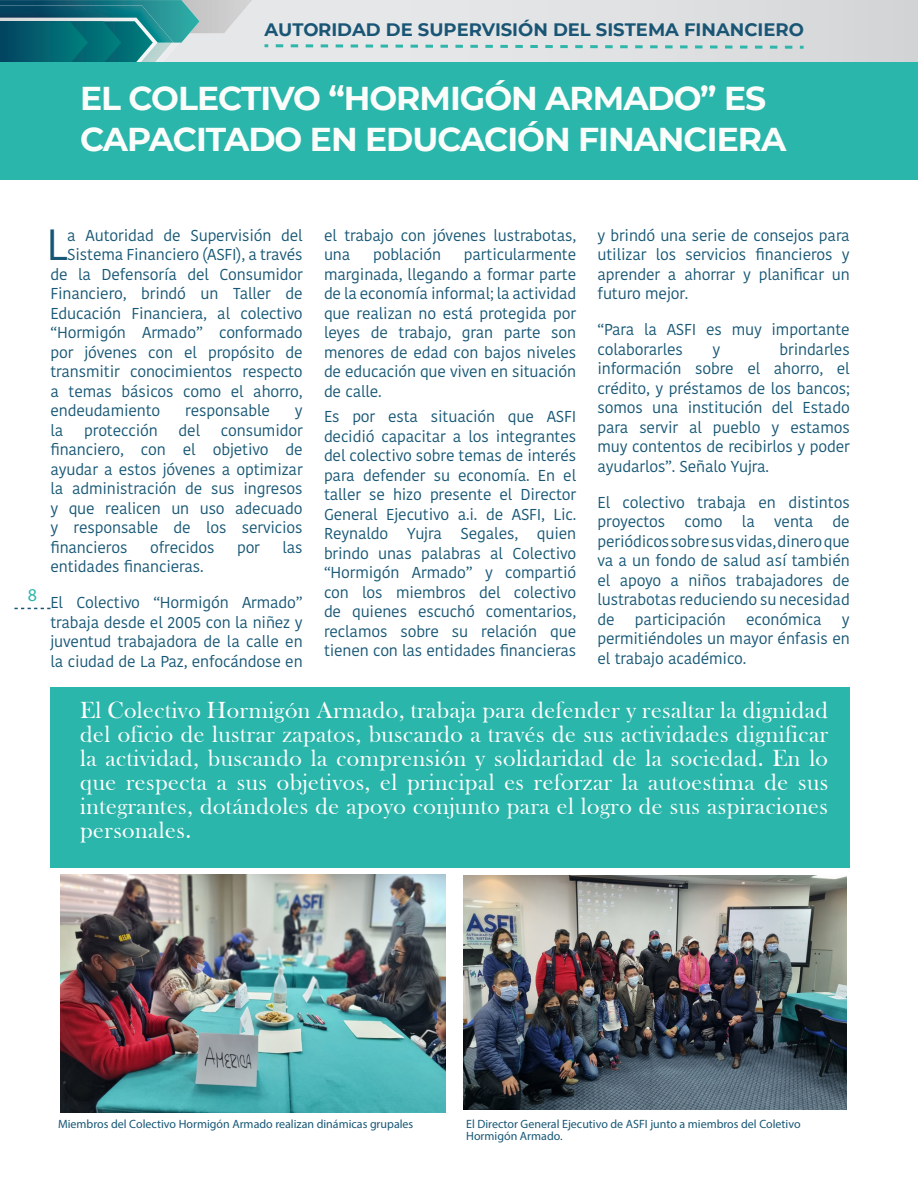
<style>
.page{position:relative;width:918px;height:1188px;background:#fff}
.page>*{position:absolute;margin:0;border:0;box-sizing:border-box;transform-origin:0 0}
.t1{font:43.5px "Kohinoor Bangla";color:#175775}
.t2{font:700 33px/40.5px "Montserrat";letter-spacing:-.03em;color:#fbfdfa}
.t3{font:24px/24px "Bask Old Face";letter-spacing:.02em;color:#fffefc;text-align:justify}
.t4{font:700 18px "Montserrat";color:#195675}
.t5{font:18px "Myriad Pro";color:#2fb6ab}
.t6{font:15.75px/19.5px "Kohinoor Bangla";letter-spacing:-.01em;color:#175775;text-align:justify}
.t7{font:12px/12px "Myriad Pro";color:#175775}
</style>
<div class="page">
<svg style="left:14px;top:608px;width:36px;height:1px"></svg>
<svg style="left:200px;top:0;width:718px;height:63px;background:#dce0e1"></svg>
<img style="left:200px;top:0;width:52px;height:33px">
<svg style="left:0;top:0;width:200px;height:63px;background:#2e818a"></svg>
<svg style="left:785px;top:46px;width:7px;height:3px"></svg>
<svg style="left:770px;top:46px;width:7px;height:3px"></svg>
<svg style="left:755px;top:46px;width:7px;height:3px"></svg>
<svg style="left:740px;top:46px;width:7px;height:3px"></svg>
<svg style="left:725px;top:46px;width:7px;height:3px"></svg>
<svg style="left:710px;top:45px;width:8px;height:4px"></svg>
<svg style="left:695px;top:45px;width:8px;height:3px"></svg>
<svg style="left:680px;top:45px;width:8px;height:3px"></svg>
<svg style="left:665px;top:45px;width:8px;height:3px"></svg>
<svg style="left:650px;top:45px;width:8px;height:3px"></svg>
<svg style="left:635px;top:45px;width:8px;height:3px"></svg>
<svg style="left:620px;top:45px;width:8px;height:3px"></svg>
<svg style="left:605px;top:45px;width:8px;height:3px"></svg>
<svg style="left:590px;top:45px;width:8px;height:3px"></svg>
<svg style="left:575px;top:45px;width:8px;height:3px"></svg>
<svg style="left:560px;top:45px;width:8px;height:3px"></svg>
<svg style="left:545px;top:45px;width:8px;height:3px"></svg>
<svg style="left:530px;top:45px;width:8px;height:3px"></svg>
<svg style="left:515px;top:45px;width:8px;height:3px"></svg>
<svg style="left:500px;top:45px;width:8px;height:3px"></svg>
<svg style="left:485px;top:45px;width:8px;height:3px"></svg>
<svg style="left:470px;top:45px;width:8px;height:3px"></svg>
<svg style="left:455px;top:45px;width:8px;height:3px"></svg>
<svg style="left:440px;top:45px;width:8px;height:3px"></svg>
<svg style="left:425px;top:45px;width:8px;height:3px"></svg>
<svg style="left:411px;top:45px;width:7px;height:3px"></svg>
<svg style="left:396px;top:45px;width:7px;height:3px"></svg>
<svg style="left:381px;top:45px;width:7px;height:3px"></svg>
<svg style="left:366px;top:45px;width:7px;height:3px"></svg>
<svg style="left:351px;top:44px;width:7px;height:4px"></svg>
<svg style="left:336px;top:44px;width:7px;height:3px"></svg>
<svg style="left:321px;top:44px;width:7px;height:3px"></svg>
<svg style="left:306px;top:44px;width:7px;height:3px"></svg>
<svg style="left:291px;top:44px;width:7px;height:3px"></svg>
<svg style="left:276px;top:44px;width:7px;height:3px"></svg>
<svg style="left:800px;top:46px;width:4px;height:3px"></svg>
<div style="left:0;top:63px;width:918px;height:117px;background:#2ab6ab"></div>
<img style="left:60px;top:875px;width:385px;height:237px">
<img style="left:464px;top:875px;width:382px;height:235px">
<div style="left:50px;top:687px;width:800px;height:180px;background:#2ab6ab"></div>
<p class="t4" style="left:265px;top:17px;width:541px">AUTORIDAD DE SUPERVISIÓN DEL SISTEMA FINANCIERO</p>
<p class="t2" style="left:80px;top:76px;width:708px">EL COLECTIVO “HORMIGÓN ARMADO” ES<br>CAPACITADO EN EDUCACIÓN FINANCIERA</p>
<p class="t5" style="left:28px;top:584px;width:11px">8</p>
<p class="t1" style="left:46px;top:211px;width:23px">L</p>
<p class="t6" style="left:67px;top:225px;width:237px">a Autoridad de Supervisión del</p>
<p class="t6" style="left:67px;top:244px;width:237px">Sistema Financiero (ASFI), a través</p>
<p class="t6" style="left:50px;top:264px;width:254px">de la Defensoría del Consumidor</p>
<p class="t6" style="left:50px;top:283px;width:254px">Financiero, brindó un Taller de</p>
<p class="t6" style="left:50px;top:303px;width:254px">Educación Financiera, al colectivo</p>
<p class="t6" style="left:50px;top:322px;width:254px">“Hormigón Armado” conformado</p>
<p class="t6" style="left:50px;top:342px;width:254px">por jóvenes con el propósito de</p>
<p class="t6" style="left:50px;top:361px;width:254px">transmitir conocimientos respecto</p>
<p class="t6" style="left:50px;top:381px;width:254px">a temas básicos como el ahorro,</p>
<p class="t6" style="left:50px;top:400px;width:111px">endeudamiento</p>
<p class="t6" style="left:185px;top:400px;width:86px">responsable</p>
<p class="t6" style="left:295px;top:400px;width:9px">y</p>
<p class="t6" style="left:50px;top:420px;width:14px">la</p>
<p class="t6" style="left:84px;top:420px;width:75px">protección</p>
<p class="t6" style="left:179px;top:420px;width:23px">del</p>
<p class="t6" style="left:50px;top:420px;width:254px;text-indent:171px">consumidor financiero, con el objetivo de ayudar a estos jóvenes a optimizar la administración de sus ingresos y que realicen un uso adecuado y responsable de los servicios financieros</p>
<p class="t6" style="left:150px;top:537px;width:66px">ofrecidos</p>
<p class="t6" style="left:237px;top:537px;width:24px">por</p>
<p class="t6" style="left:282px;top:537px;width:22px">las</p>
<p class="t6" style="left:50px;top:556px;width:155px">entidades financieras.</p>
<p class="t6" style="left:50px;top:592px;width:254px">El Colectivo “Hormigón Armado” trabaja desde el 2005 con la niñez y juventud trabajadora de la calle en la ciudad de La Paz, enfocándose en</p>
<p class="t6" style="left:324px;top:225px;width:254px">el trabajo con jóvenes lustrabotas, una</p>
<p class="t6" style="left:373px;top:244px;width:70px">población</p>
<p class="t6" style="left:324px;top:244px;width:254px;text-indent:140px">particularmente marginada, llegando a formar parte de la economía informal; la actividad que realizan no está protegida por leyes de trabajo, gran parte son menores de edad con bajos niveles de educación que viven en situación de calle.</p>
<p class="t6" style="left:324px;top:406px;width:254px">Es por esta situación que ASFI decidió capacitar a los integrantes del colectivo sobre temas de interés para defender su economía. En el taller se hizo presente el Director General Ejecutivo a.i. de ASFI, Lic.<br>Reynaldo Yujra Segales, quien brindo unas palabras al Colectivo “Hormigón Armado” y compartió con los miembros del colectivo de quienes escuchó comentarios, reclamos sobre su relación que tienen con las entidades financieras</p>
<p class="t6" style="left:598px;top:225px;width:254px">y brindó una serie de consejos para utilizar los servicios financieros y aprender a ahorrar y planificar un futuro mejor.</p>
<p class="t6" style="left:598px;top:319px;width:254px">“Para la ASFI es muy importante colaborarles</p>
<p class="t6" style="left:598px;top:339px;width:254px;text-indent:182px">brindarles información sobre el ahorro, el crédito, y préstamos de los bancos; somos una institución del Estado para servir al pueblo y estamos muy contentos de recibirlos y poder ayudarlos”. Señalo Yujra.</p>
<p class="t6" style="left:598px;top:492px;width:254px">El colectivo trabaja en distintos proyectos como la venta de periódicos sobre sus vidas, dinero que va a un fondo de salud así también el apoyo a niños trabajadores de lustrabotas reduciendo su necesidad de</p>
<p class="t6" style="left:712px;top:339px;width:9px">y</p>
<p class="t6" style="left:635px;top:609px;width:93px">participación</p>
<p class="t6" style="left:746px;top:609px;width:77px">económica</p>
<p class="t6" style="left:598px;top:609px;width:254px;text-indent:244px">y permitiéndoles un mayor énfasis en el trabajo académico.</p>
<p class="t3" style="left:80px;top:699px;width:750px">El Colectivo Hormigón Armado, trabaja para defender y resaltar la dignidad del oficio de lustrar zapatos, buscando a través de sus actividades dignificar la actividad, buscando la comprensión y solidaridad de la sociedad. En lo que respecta a sus objetivos, el principal es reforzar la autoestima de sus integrantes, dotándoles de apoyo conjunto para el logro de sus aspiraciones personales.</p>
<p class="t7" style="left:58px;top:1118px;width:357px">Miembros del Colectivo Hormigón Armado realizan dinámicas grupales</p>
<p class="t7" style="left:466px;top:1117px;width:336px">El Director General Ejecutivo de ASFI junto a miembros del Coletivo<br>Hormigón Armado.</p>
</div>
